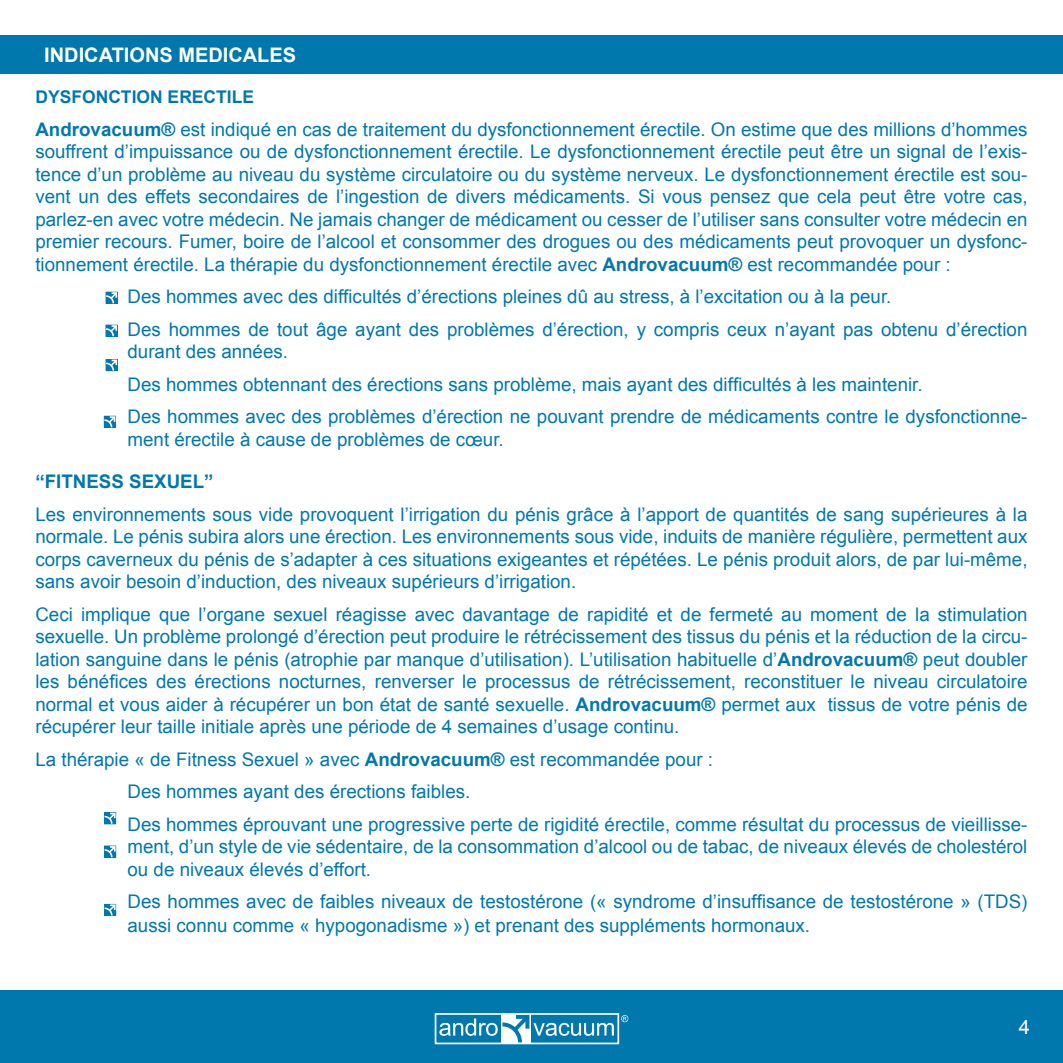
<style>
.page{position:relative;width:1063px;height:1063px;background:#fff}
.page>*{position:absolute;margin:0;border:0;box-sizing:border-box;transform-origin:0 0}
.Texto_Corrido{font:700 20px "Arial";color:#fff}
.Texto_Corrido-2{font:20px "Arial";color:#fff}
.Texto_Corrido-3{font:18.75px/22.5px "Arial";color:#0078ae;text-align:justify}
.Texto_Corrido-4{font:700 18.75px "Arial";color:#0078ae}
.Texto_Corrido-5{font:700 17.5px "Arial";color:#0078ae}
.s1{font-weight:700}
</style>
<div class="page">
<div style="left:35px;top:35px;width:1028px;height:39px;background:#0078ae"></div>
<svg style="left:106px;top:325px;width:12px;height:12px"></svg>
<svg style="left:106px;top:359px;width:12px;height:12px"></svg>
<svg style="left:106px;top:292px;width:12px;height:12px"></svg>
<svg style="left:104px;top:416px;width:12px;height:12px"></svg>
<svg style="left:104px;top:812px;width:12px;height:12px"></svg>
<svg style="left:104px;top:846px;width:12px;height:12px"></svg>
<svg style="left:104px;top:904px;width:12px;height:12px"></svg>
<div style="left:0;top:991px;width:1063px;height:72px;background:#0078ae"></div>
<svg style="left:621px;top:1015px;width:7px;height:7px"></svg>
<div style="left:435px;top:1013px;width:184px;height:31px;border:2px solid #fff"></div>
<svg style="left:439px;top:1015px;width:175px;height:28px"></svg>
<div style="left:0;top:35px;width:35px;height:39px;background:#0078ae"></div>
<p class="Texto_Corrido" style="left:44px;top:41px;width:253px">INDICATIONS MEDICALES</p>
<p class="Texto_Corrido-5" style="left:35px;top:85px;width:220px">DYSFONCTION ERECTILE</p>
<p class="Texto_Corrido-3" style="left:35px;top:118px;width:994px"><span class="s1">Androvacuum®</span> est indiqué en cas de traitement du dysfonctionnement érectile. On estime que des millions d’hommes souffrent d’impuissance ou de dysfonctionnement érectile. Le dysfonctionnement érectile peut être un signal de l’exis&shy;tence d’un problème au niveau du système circulatoire ou du système nerveux. Le dysfonctionnement érectile est sou&shy;vent un des effets secondaires de l’ingestion de divers médicaments. Si vous pensez que cela peut être votre cas, parlez-en avec votre médecin. Ne jamais changer de médicament ou cesser de l’utiliser sans consulter votre médecin en premier recours. Fumer, boire de l’alcool et consommer des drogues ou des médicaments peut provoquer un dysfonc&shy;tionnement érectile. La thérapie du dysfonctionnement érectile avec <span class="s1">Androvacuum®</span> est recommandée pour :</p>
<p class="Texto_Corrido-3" style="left:128px;top:285px;width:765px">Des hommes avec des difficultés d’érections pleines dû au stress, à l’excitation ou à la peur.</p>
<p class="Texto_Corrido-3" style="left:128px;top:318px;width:901px">Des hommes de tout âge ayant des problèmes d’érection, y compris ceux n’ayant pas obtenu d’érection durant des années.</p>
<p class="Texto_Corrido-3" style="left:128px;top:373px;width:797px">Des hommes obtennant des érections sans problème, mais ayant des difficultés à les maintenir.</p>
<p class="Texto_Corrido-3" style="left:128px;top:405px;width:901px">Des hommes avec des problèmes d’érection ne pouvant prendre de médicaments contre le dysfonctionne&shy;ment érectile à cause de problèmes de cœur.</p>
<p class="Texto_Corrido-4" style="left:35px;top:469px;width:180px">“FITNESS SEXUEL”</p>
<p class="Texto_Corrido-3" style="left:35px;top:503px;width:994px">Les environnements sous vide provoquent l’irrigation du pénis grâce à l’apport de quantités de sang supérieures à la normale. Le pénis subira alors une érection. Les environnements sous vide, induits de manière régulière, permettent aux corps caverneux du pénis de s’adapter à ces situations exigeantes et répétées. Le pénis produit alors, de par lui-même, sans avoir besoin d’induction, des niveaux supérieurs d’irrigation.</p>
<p class="Texto_Corrido-3" style="left:35px;top:603px;width:994px">Ceci implique que l’organe sexuel réagisse avec davantage de rapidité et de fermeté au moment de la stimulation sexuelle. Un problème prolongé d’érection peut produire le rétrécissement des tissus du pénis et la réduction de la circu&shy;lation sanguine dans le pénis (atrophie par manque d’utilisation). L’utilisation habituelle d’<span class="s1">Androvacuum®</span> peut doubler les bénéfices des érections nocturnes, renverser le processus de rétrécissement, reconstituer le niveau circulatoire normal et vous aider à récupérer un bon état de santé sexuelle. <span class="s1">Androvacuum®</span> permet aux tissus de votre pénis de récupérer leur taille initiale après une période de 4 semaines d’usage continu.</p>
<p class="Texto_Corrido-3" style="left:35px;top:748px;width:679px">La thérapie « de Fitness Sexuel » avec <span class="s1">Androvacuum®</span> est recommandée pour :</p>
<p class="Texto_Corrido-3" style="left:128px;top:780px;width:344px">Des hommes ayant des érections faibles.</p>
<p class="Texto_Corrido-3" style="left:128px;top:813px;width:901px">Des hommes éprouvant une progressive perte de rigidité érectile, comme résultat du processus de vieillisse&shy;ment, d’un style de vie sédentaire, de la consommation d’alcool ou de tabac, de niveaux élevés de cholestérol ou de niveaux élevés d’effort.</p>
<p class="Texto_Corrido-3" style="left:128px;top:890px;width:901px;line-height:24px">Des hommes avec de faibles niveaux de testostérone (« syndrome d’insuffisance de testostérone » (TDS) aussi connu comme « hypogonadisme ») et prenant des suppléments hormonaux.</p>
<p class="Texto_Corrido-2" style="left:1019px;top:1013px;width:13px">4</p>
<p class="Texto_Corrido-2" style="left:1020px;top:1014px;width:13px">3</p>
</div>
